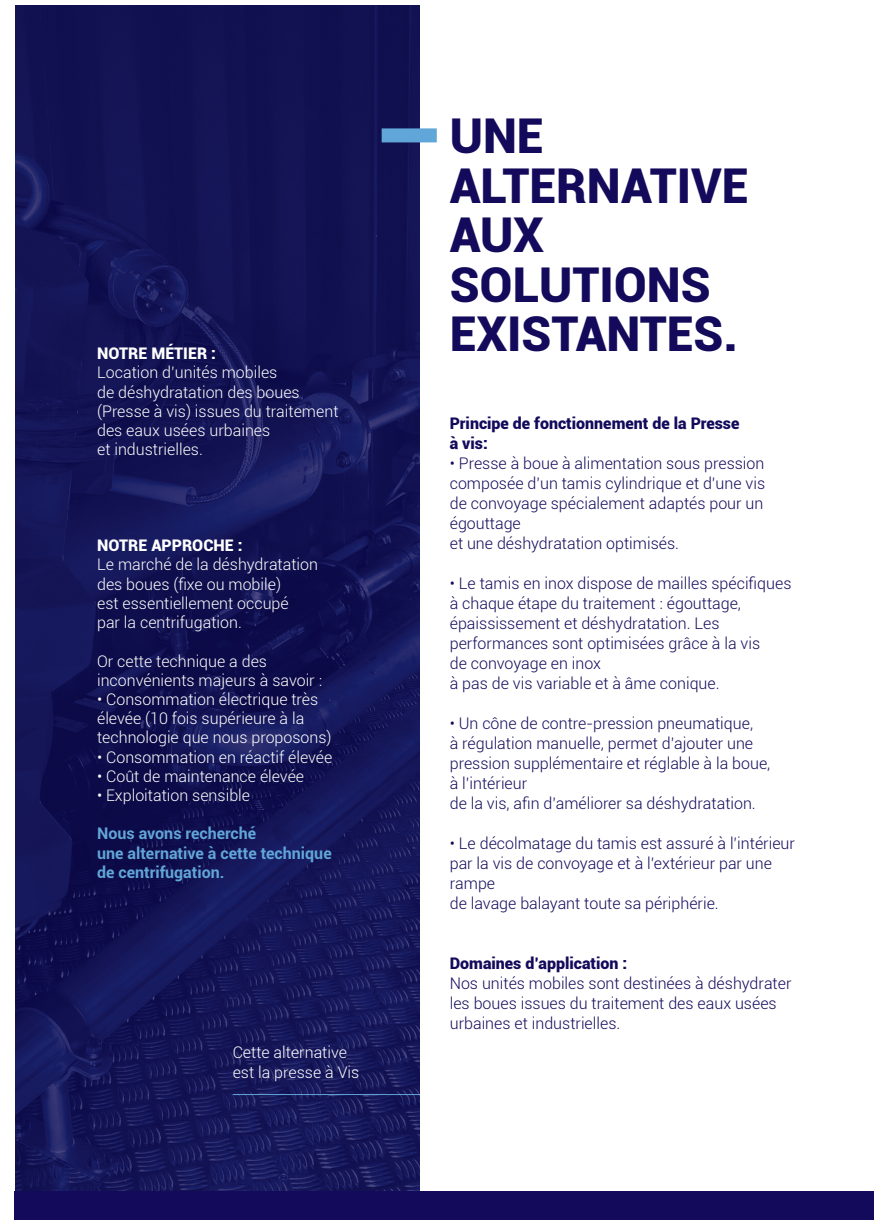
<style>
.page{position:relative;width:874px;height:1225px;background:#fff}
.page>*{position:absolute;margin:0;border:0;box-sizing:border-box;transform-origin:0 0}
.t1{font:900 48px/49.6px "Roboto";color:#130a5b}
.t2{font:300 16px/20px "Roboto";color:#130a5b}
.t3{font:300 16px/19.2px "Roboto";color:#fff}
.t4{font:700 16px/19.2px "Roboto";color:#61a6d8}
.t5{font:900 16px/20px "Roboto";color:#130a5b}
.t6{font:900 16px "Roboto";color:#fff}
</style>
<div class="page">
<svg style="left:16px;top:6px;width:404px;height:1185px;background:#131455"></svg>
<hr style="left:232px;top:1094px;width:188px;height:1px;background:#61a6d8">
<div style="left:14px;top:1191px;width:859px;height:28px;background:#130a5b"></div>
<div style="left:381px;top:128px;width:55px;height:14px;background:#61a6d8"></div>
<p class="t6" style="left:97px;top:342px;width:120px">NOTRE MÉTIER :</p>
<p class="t3" style="left:97px;top:362px;width:243px">Location d’unités mobiles<br>de déshydratation des boues (Presse à vis) issues du traitement des eaux usées urbaines<br>et industrielles.</p>
<p class="t6" style="left:97px;top:534px;width:147px">NOTRE APPROCHE :</p>
<p class="t3" style="left:97px;top:554px;width:222px">Le marché de la déshydratation des boues (fixe ou mobile)<br>est essentiellement occupé<br>par la centrifugation.</p>
<p class="t3" style="left:97px;top:650px;width:226px">Or cette technique a des inconvénients majeurs à savoir :</p>
<p class="t3" style="left:97px;top:689px;width:236px">• Consommation électrique très élevée (10 fois supérieure à la technologie que nous proposons)</p>
<p class="t3" style="left:97px;top:746px;width:237px">• Consommation en réactif élevée</p>
<p class="t3" style="left:97px;top:766px;width:208px">• Coût de maintenance élevée</p>
<p class="t3" style="left:97px;top:785px;width:154px">• Exploitation sensible</p>
<p class="t4" style="left:97px;top:823px;width:236px">Nous avons recherché<br>une alternative à cette technique de centrifugation.</p>
<p class="t3" style="left:232px;top:1042px;width:128px">Cette alternative est la presse à Vis</p>
<h1 class="t1" style="left:449px;top:109px;width:300px">UNE<br>ALTERNATIVE<br>AUX<br>SOLUTIONS<br>EXISTANTES.</h1>
<p class="t5" style="left:449px;top:413px;width:291px">Principe de fonctionnement de la Presse à vis:</p>
<p class="t2" style="left:449px;top:453px;width:317px">• Presse à boue à alimentation sous pression composée d’un tamis cylindrique et d’une vis de convoyage spécialement adaptés pour un égouttage<br>et une déshydratation optimisés.</p>
<p class="t2" style="left:449px;top:573px;width:343px">• Le tamis en inox dispose de mailles spécifiques à chaque étape du traitement : égouttage, épaississement et déshydratation. Les performances sont optimisées grâce à la vis<br>de convoyage en inox<br>à pas de vis variable et à âme conique.</p>
<p class="t2" style="left:449px;top:713px;width:322px">• Un cône de contre-pression pneumatique,<br>à régulation manuelle, permet d’ajouter une pression supplémentaire et réglable à la boue, à l’intérieur<br>de la vis, afin d’améliorer sa déshydratation.</p>
<p class="t2" style="left:449px;top:833px;width:346px">• Le décolmatage du tamis est assuré à l’intérieur par la vis de convoyage et à l’extérieur par une rampe<br>de lavage balayant toute sa périphérie.</p>
<p class="t5" style="left:449px;top:953px;width:179px">Domaines d’application :</p>
<p class="t2" style="left:449px;top:973px;width:343px">Nos unités mobiles sont destinées à déshydrater les boues issues du traitement des eaux usées urbaines et industrielles.</p>
</div>
